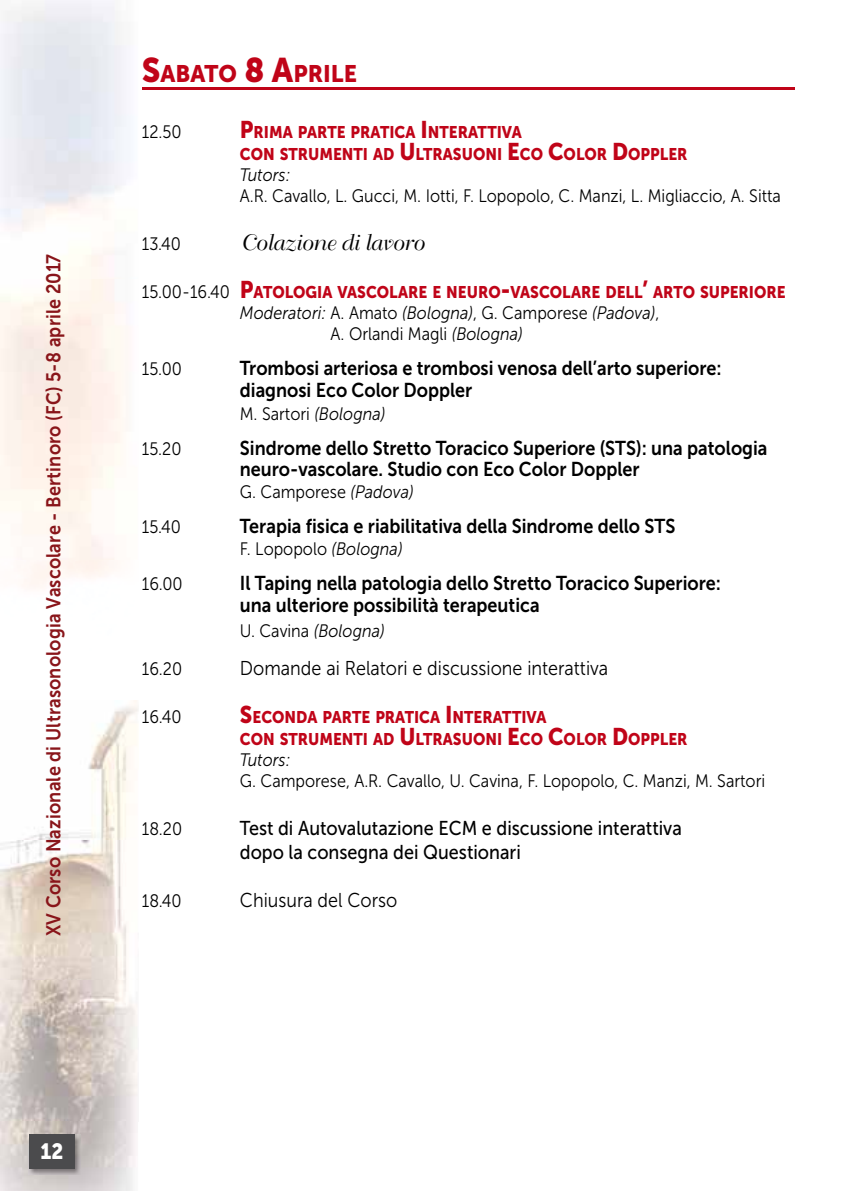
<style>
.page{position:relative;width:851px;height:1191px;background:#fff}
.page>*{position:absolute;margin:0;border:0;box-sizing:border-box;transform-origin:0 0}
.t1{font:23.8px "Museo Sans 900";color:#c00418;scale:.95 1}
.t2{font:22px "Bellevue";color:#000}
.t3{font:22px "Museo Sans 900";color:#fff;scale:.9 1}
.t4{font:20px/22.2px "Museo Sans 700";color:#000;scale:.9 1}
.t5{font:20px/24px "Museo Sans 500";color:#000;scale:.9 1}
.t6{font:20px "Museo Sans 700";letter-spacing:.01em;color:#89151a;scale:.9 1}
.t7{font:20px "Museo Sans 300";color:#000;scale:.9 1}
.t8{font:18px "Museo Sans 300";color:#000;scale:.9 1}
.t9{font:italic 18px/21px "Museo Sans 300";color:#000;scale:.9 1}
.t10{font:18px "Museo Sans 300";color:#000;scale:.9 1}
.t11{font:16.8px/22px "Museo Sans 900";color:#c00418;scale:.9 1}
.s1{font-size:34px}
.s2{font-size:24px}
.s3{font-family:"Museo Sans 300";font-size:18px;color:#000}
.s4{font-style:normal}
.s5{font-style:italic}
</style>
<div class="page">
<img style="left:0;top:0;width:138px;height:1191px">
<img style="left:29px;top:1134px;width:52px;height:41px">
<div style="left:29px;top:1135px;width:46px;height:34px;background:#4b4b4d"></div>
<hr style="left:142px;top:88px;width:652px;height:2px;background:#c00418">
<p class="t6" style="left:42px;top:936px;width:759px;rotate:-90deg">XV Corso Nazionale di Ultrasonologia Vascolare - Bertinoro (FC) 5-8 aprile 2017</p>
<p class="t1" style="left:142px;top:60px;width:228px"><span class="s1">S</span>ABATO <span class="s1">8 A</span>PRILE</p>
<p class="t10" style="left:142px;top:122px;width:46px">12.50</p>
<p class="t11" style="left:240px;top:121px;width:499px"><span class="s2">P</span>RIMA PARTE PRATICA <span class="s2">I</span>NTERATTIVA<br>CON STRUMENTI AD <span class="s2">U</span>LTRASUONI <span class="s2">E</span>CO <span class="s2">C</span>OLOR <span class="s2">D</span>OPPLER</p>
<p class="t9" style="left:240px;top:165px;width:58px">Tutors:</p>
<p class="t8" style="left:240px;top:186px;width:602px">A.R. Cavallo, L. Gucci, M. Iotti, F. Lopopolo, C. Manzi, L. Migliaccio, A. Sitta</p>
<p class="t8" style="left:142px;top:234px;width:45px">13.40</p>
<p class="t2" style="left:240px;top:231px;width:185px">Colazione di lavoro</p>
<p class="t11" style="left:142px;top:281px;width:716px"><span class="s3">15.00-16.40</span> <span class="s2">P</span>ATOLOGIA VASCOLARE E NEURO<span class="s2">-</span>VASCOLARE DELL<span class="s2">’</span> ARTO SUPERIORE</p>
<p class="t9" style="left:330px;top:303px;width:367px;text-indent:-91px">Moderatori: <span class="s4">A. Amato</span> (Bologna)<span class="s4">, G. Camporese</span> (Padova)<span class="s4">,<br>A. Orlandi Magli</span> (Bologna)</p>
<p class="t8" style="left:142px;top:359px;width:46px">15.00</p>
<p class="t4" style="left:240px;top:357px;width:536px">Trombosi arteriosa e trombosi venosa dell’arto superiore: diagnosi Eco Color Doppler</p>
<p class="t8" style="left:240px;top:404px;width:163px">M. Sartori <span class="s5">(Bologna)</span></p>
<p class="t8" style="left:142px;top:439px;width:46px">15.20</p>
<p class="t4" style="left:240px;top:437px;width:587px;line-height:21px">Sindrome dello Stretto Toracico Superiore (STS): una patologia neuro-vascolare. Studio con Eco Color Doppler</p>
<p class="t8" style="left:240px;top:482px;width:195px">G. Camporese <span class="s5">(Padova)</span></p>
<p class="t8" style="left:142px;top:517px;width:45px">15.40</p>
<p class="t4" style="left:240px;top:515px;width:485px">Terapia fisica e riabilitativa della Sindrome dello STS</p>
<p class="t8" style="left:240px;top:539px;width:182px">F. Lopopolo <span class="s5">(Bologna)</span></p>
<p class="t8" style="left:142px;top:574px;width:47px">16.00</p>
<p class="t4" style="left:240px;top:572px;width:536px">Il Taping nella patologia dello Stretto Toracico Superiore: una ulteriore possibilità terapeutica</p>
<p class="t9" style="left:240px;top:620px;width:163px"><span class="s4">U. Cavina</span> (Bologna)</p>
<p class="t8" style="left:142px;top:659px;width:46px">16.20</p>
<p class="t7" style="left:240px;top:657px;width:411px">Domande ai Relatori e discussione interattiva</p>
<p class="t10" style="left:142px;top:707px;width:46px">16.40</p>
<p class="t11" style="left:240px;top:706px;width:499px"><span class="s2">S</span>ECONDA PARTE PRATICA <span class="s2">I</span>NTERATTIVA<br>CON STRUMENTI AD <span class="s2">U</span>LTRASUONI <span class="s2">E</span>CO <span class="s2">C</span>OLOR <span class="s2">D</span>OPPLER</p>
<p class="t9" style="left:240px;top:749px;width:58px">Tutors:</p>
<p class="t8" style="left:240px;top:771px;width:585px">G. Camporese, A.R. Cavallo, U. Cavina, F. Lopopolo, C. Manzi, M. Sartori</p>
<p class="t8" style="left:142px;top:819px;width:46px">18.20</p>
<p class="t5" style="left:240px;top:816px;width:492px">Test di Autovalutazione ECM e discussione interattiva dopo la consegna dei Questionari</p>
<p class="t8" style="left:142px;top:891px;width:46px">18.40</p>
<p class="t7" style="left:240px;top:889px;width:176px">Chiusura del Corso</p>
<p class="t3" style="left:40px;top:1139px;width:27px">12</p>
</div>
